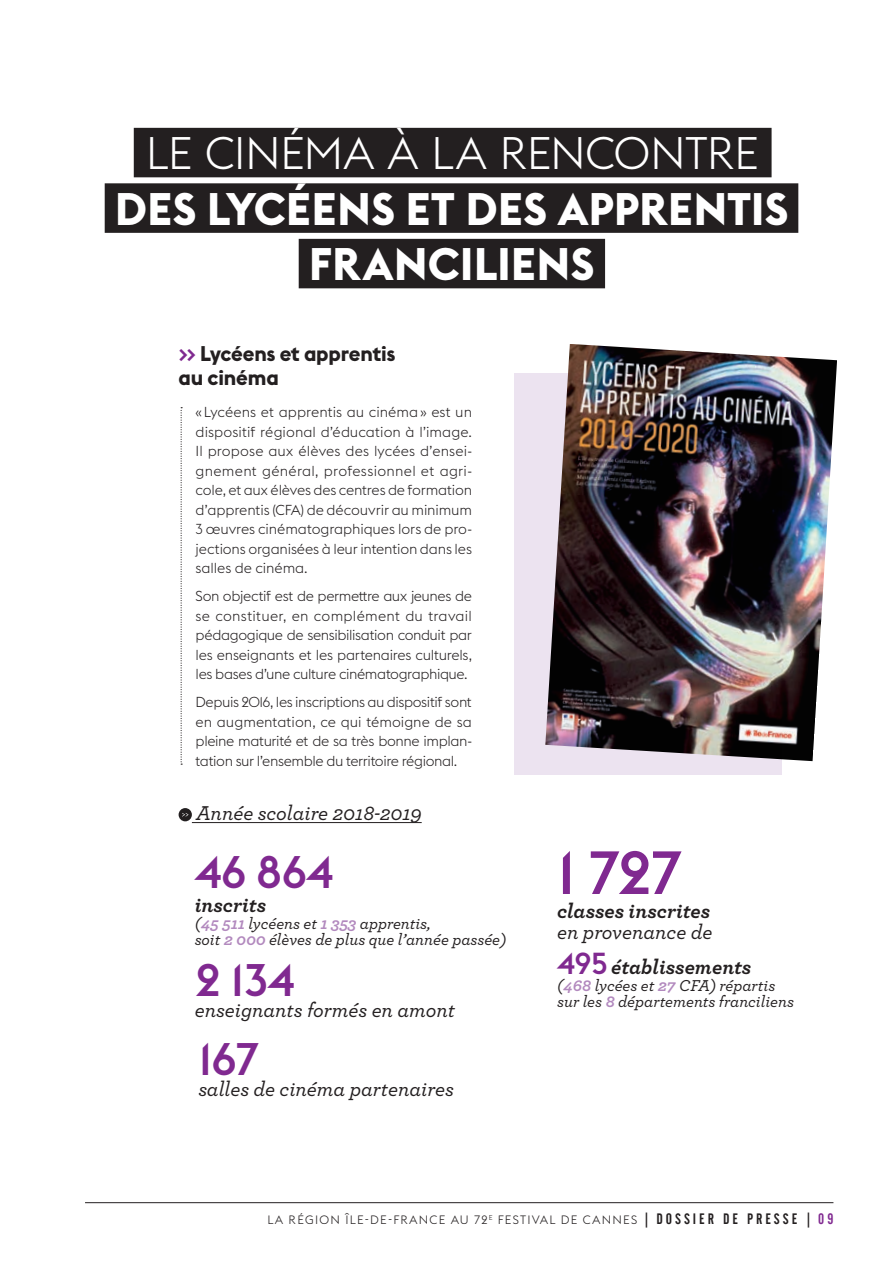
<style>
.page{position:relative;width:893px;height:1263px;background:#fff}
.page>*{position:absolute;margin:0;border:0;box-sizing:border-box;transform-origin:0 0}
.t1{font:500 60px "Euclid Flex";color:#802990}
.t2{font:700 45px/55.5px "Euclid Flex";letter-spacing:.01em;color:#fff;text-align:center}
.t3{font:300 45px "Euclid Flex";letter-spacing:-.015em;color:#fff}
.t4{font:500 45px "Euclid Flex";letter-spacing:-.01em;color:#802990}
.t5{font:italic 500 21px/35.1px "Archer";color:#231f20}
.t6{font:700 21px/24px "Euclid Flex";letter-spacing:-.01em;color:#231f20}
.t7{font:italic 700 21px "Archer";color:#231f20}
.t8{font:italic 500 16.5px/16.5px "Archer";color:#231f20}
.t9{font:300 14.25px/19.5px "Euclid Flex";letter-spacing:-.025em;color:#231f20;text-align:justify}
.t10{font:300 12px "Euclid Flex";letter-spacing:.1em;color:#231f20}
.s1{color:#802990}
.s2{font-weight:700;color:#b289be}
.s3{font-family:"Euclid Flex";font-style:normal;font-size:30px;color:#802990}
.s4{font-weight:700}
.s5{font-family:"Alternate Gothic No 2 BT";font-weight:400;font-size:15px}
.s6{font-family:"Alternate Gothic No 2 BT";font-weight:400;font-size:15px;color:#802990}
</style>
<div class="page">
<div style="left:134px;top:128px;width:638px;height:49px;background:#231f20"></div>
<div style="left:105px;top:183px;width:693px;height:50px;background:#231f20"></div>
<div style="left:299px;top:239px;width:306px;height:49px;background:#231f20"></div>
<svg style="left:181px;top:407px;width:1px;height:358px"></svg>
<hr style="left:192px;top:822px;width:230px;height:1px;background:#231f20">
<div style="left:179px;top:808px;width:13px;height:13px;background:#231f20;border-radius:50%"></div>
<svg style="left:182px;top:813px;width:6px;height:3px"></svg>
<div style="left:514px;top:373px;width:268px;height:402px;background:#ece3f0"></div>
<img style="left:545px;top:344px;width:292px;height:417px">
<hr style="left:85px;top:1202px;width:748px;height:1px;background:#231f20">
<h2 class="t3" style="left:146px;top:127px;width:615px">LE CINÉMA À LA RENCONTRE</h2>
<h2 class="t2" style="left:115px;top:181px;width:675px">DES LYCÉENS ET DES APPRENTIS<br>FRANCILIENS</h2>
<h3 class="t6" style="left:179px;top:342px;width:218px"><span class="s1">&gt;&gt;</span> Lycéens et apprentis au cinéma</h3>
<p class="t9" style="left:196px;top:402px;width:278px">«Lycéens et apprentis au cinéma» est un dispositif régional d’éducation à l’image.<br>Il propose aux élèves des lycées d’ensei‑ gnement général, professionnel et agri‑ cole, et aux élèves des centres de formation d’apprentis (CFA) de découvrir au minimum 3 œuvres cinématographiques lors de pro‑ jections organisées à leur intention dans les salles de cinéma.</p>
<p class="t9" style="left:196px;top:586px;width:278px">Son objectif est de permettre aux jeunes de se constituer, en complément du travail pédagogique de sensibilisation conduit par les enseignants et les partenaires culturels, les bases d’une culture cinématographique.</p>
<p class="t9" style="left:196px;top:692px;width:278px">Depuis 2016, les inscriptions au dispositif sont en augmentation, ce qui témoigne de sa pleine maturité et de sa très bonne implan‑ tation sur l’ensemble du territoire régional.</p>
<h3 class="t5" style="left:196px;top:794px;width:227px">Année scolaire 2018-2019</h3>
<h2 class="t4" style="left:195px;top:846px;width:141px">46 864</h2>
<h3 class="t7" style="left:195px;top:889px;width:73px">inscrits</h3>
<p class="t8" style="left:195px;top:914px;width:313px">(<span class="s2">45 511</span> lycéens et <span class="s2">1 353</span> apprentis,<br>soit <span class="s2">2 000</span> élèves de plus que l’année passée)</p>
<h2 class="t4" style="left:195px;top:954px;width:102px">2 134</h2>
<h3 class="t5" style="left:195px;top:991px;width:262px">enseignants formés en amont</h3>
<h2 class="t4" style="left:198px;top:1033px;width:63px">167</h2>
<h3 class="t5" style="left:198px;top:1070px;width:257px">salles de cinéma partenaires</h3>
<h1 class="t1" style="left:557px;top:838px;width:127px">1 727</h1>
<h3 class="t7" style="left:557px;top:894px;width:155px">classes inscrites</h3>
<h3 class="t5" style="left:557px;top:913px;width:196px">en provenance de<br><span class="s3">495</span><span class="s4">établissements</span></h3>
<p class="t8" style="left:557px;top:976px;width:239px">(<span class="s2">468</span> lycées et <span class="s2">27</span> CFA) répartis sur les <span class="s2">8</span> départements franciliens</p>
<p class="t10" style="left:267px;top:1213px;width:567px">LA RÉGION ÎLE-DE-FRANCE AU 72<sup>E</sup> FESTIVAL DE CANNES <span class="s5">| DOSSIER DE PRESSE |</span> <span class="s6">09</span></p>
</div>
